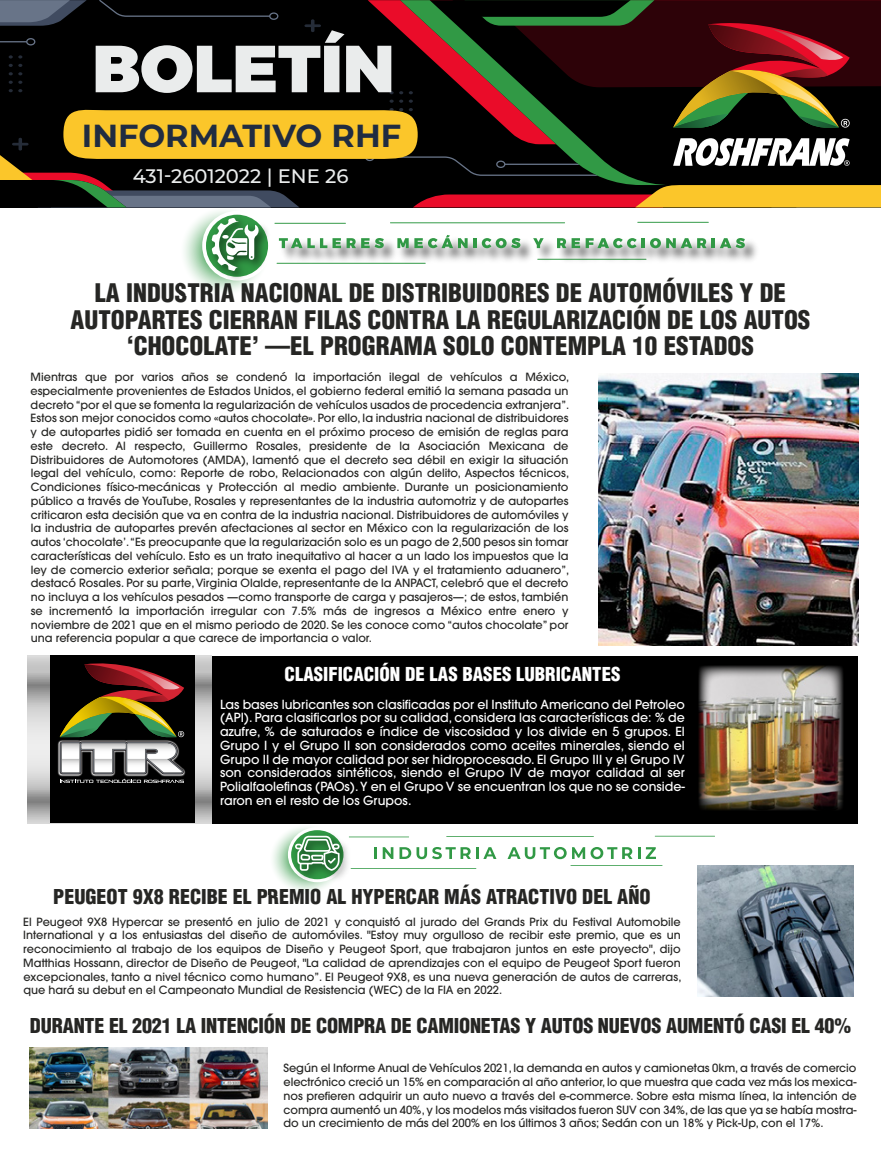
<style>
.page{position:relative;width:881px;height:1150px;background:#fff}
.page>*{position:absolute;margin:0;border:0;box-sizing:border-box;transform-origin:0 0}
.t1{font:900 66.38px "Montserrat";color:#eaecec}
.t2{font:700 31.88px "Montserrat";color:#202c41}
.t3{font:900 condensed 25px/26.2px "Helvetica";color:#262624;text-align:center}
.t4{font:900 condensed 20px "Helvetica";letter-spacing:-.01em;color:#262624}
.t5{font:500 19.5px "Montserrat";color:#eaecec}
.t6{font:900 condensed 18.75px "Helvetica";color:#fff}
.t7{font:500 12.5px/13.8px "Avant Garde";color:#fff;text-align:justify}
.t8{font:500 11.25px/13.8px "Avant Garde";color:#262624;text-align:justify}
</style>
<div class="page">
<div style="left:28px;top:656px;width:829px;height:167px;background:#000"></div>
<svg style="left:28px;top:655px;width:184px;height:168px;background:#c7c7c7"></svg>
<div style="left:50px;top:655px;width:145px;height:168px;background:#000"></div>
<img style="left:57px;top:733px;width:129px;height:43px">
<svg style="left:60px;top:663px;width:124px;height:120px"></svg>
<img style="left:598px;top:373px;width:259px;height:272px">
<img style="left:30px;top:1047px;width:238px;height:81px">
<img style="left:697px;top:865px;width:156px;height:131px">
<img style="left:698px;top:665px;width:145px;height:145px">
<svg style="left:0;top:0;width:880px;height:207px;background:#3f2c15"></svg>
<svg style="left:179px;top:206px;width:90px;height:89px"></svg>
<hr style="left:390px;top:222px;width:175px;height:1px;background:#319945">
<hr style="left:274px;top:223px;width:72px;height:1px;background:#319945">
<hr style="left:637px;top:222px;width:71px;height:1px;background:#319945">
<img style="left:204px;top:211px;width:65px;height:74px">
<svg style="left:211px;top:218px;width:48px;height:53px"></svg>
<img style="left:276px;top:238px;width:481px;height:26px">
<svg style="left:279px;top:238px;width:104px;height:10px"></svg>
<svg style="left:397px;top:238px;width:11px;height:10px"></svg>
<svg style="left:414px;top:235px;width:53px;height:13px"></svg>
<svg style="left:473px;top:238px;width:47px;height:10px"></svg>
<svg style="left:533px;top:238px;width:10px;height:10px"></svg>
<svg style="left:557px;top:238px;width:103px;height:10px"></svg>
<svg style="left:666px;top:238px;width:78px;height:10px"></svg>
<svg style="left:374px;top:847px;width:2px;height:12px"></svg>
<svg style="left:382px;top:847px;width:11px;height:12px"></svg>
<svg style="left:399px;top:847px;width:71px;height:12px"></svg>
<svg style="left:476px;top:847px;width:20px;height:12px"></svg>
<svg style="left:507px;top:847px;width:59px;height:12px"></svg>
<svg style="left:572px;top:847px;width:83px;height:12px"></svg>
<svg style="left:269px;top:823px;width:75px;height:71px"></svg>
<hr style="left:446px;top:836px;width:147px;height:1px;background:#319945">
<hr style="left:350px;top:868px;width:126px;height:1px;background:#319945">
<hr style="left:570px;top:865px;width:92px;height:1px;background:#319945">
<hr style="left:349px;top:836px;width:60px;height:1px;background:#319945">
<hr style="left:654px;top:835px;width:60px;height:1px;background:#319945">
<img style="left:287px;top:828px;width:66px;height:57px">
<svg style="left:295px;top:835px;width:44px;height:35px"></svg>
<h1 class="t1" style="left:92px;top:13px;width:304px">BOLETÍN</h1>
<h2 class="t2" style="left:82px;top:112px;width:320px">INFORMATIVO RHF</h2>
<h3 class="t5" style="left:133px;top:163px;width:217px">431-26012022 | ENE 26</h3>
<h3 class="t3" style="left:70px;top:280px;width:741px">LA INDUSTRIA NACIONAL DE DISTRIBUIDORES DE AUTOMÓVILES Y DE<br>AUTOPARTES CIERRAN FILAS CONTRA LA REGULARIZACIÓN DE LOS AUTOS ‘CHOCOLATE’ —EL PROGRAMA SOLO CONTEMPLA 10 ESTADOS</h3>
<p class="t8" style="left:31px;top:370px;width:540px">Mientras que por varios años se condenó la importación ilegal de vehículos a México, especialmente provenientes de Estados Unidos, el gobierno federal emitió la semana pasada un decreto “por el que se fomenta la regularización de vehículos usados de procedencia extranjera”.<br>Estos son mejor conocidos como «autos chocolate». Por ello, la industria nacional de distribuidores y de autopartes pidió ser tomada en cuenta en el próximo proceso de emisión de reglas para este decreto. Al respecto, Guillermo Rosales, presidente de la Asociación Mexicana de Distribuidores de Automotores (AMDA), lamentó que el decreto sea débil en exigir la situación legal del vehículo, como: Reporte de robo, Relacionados con algún delito, Aspectos técnicos, Condiciones físico-mecánicas y Protección al medio ambiente. Durante un posicionamiento público a través de YouTube, Rosales y representantes de la industria automotriz y de autopartes criticaron esta decisión que va en contra de la industria nacional. Distribuidores de automóviles y la industria de autopartes prevén afectaciones al sector en México con la regularización de los autos ‘chocolate’. “Es preocupante que la regularización solo es un pago de 2,500 pesos sin tomar características del vehículo. Esto es un trato inequitativo al hacer a un lado los impuestos que la ley de comercio exterior señala; porque se exenta el pago del IVA y el tratamiento aduanero”, destacó Rosales. Por su parte, Virginia Olalde, representante de la ANPACT, celebró que el decreto no incluya a los vehículos pesados —como transporte de carga y pasajeros—; de estos, también se incrementó la importación irregular con 7.5% más de ingresos a México entre enero y noviembre de 2021 que en el mismo periodo de 2020. Se les conoce como “autos chocolate” por una referencia popular a que carece de importancia o valor.</p>
<h3 class="t6" style="left:284px;top:662px;width:337px">CLASIFICACIÓN DE LAS BASES LUBRICANTES</h3>
<p class="t7" style="left:220px;top:697px;width:466px">Las bases lubricantes son clasificadas por el Instituto Americano del Petroleo (API). Para clasificarlos por su calidad, considera las características de: % de azufre, % de saturados e índice de viscosidad y los divide en 5 grupos. El Grupo I y el Grupo II son considerados como aceites minerales, siendo el Grupo II de mayor calidad por ser hidroprocesado. El Grupo III y el Grupo IV son considerados sintéticos, siendo el Grupo IV de mayor calidad al ser Polialfaolefinas (PAOs). Y en el Grupo V se encuentran los que no se conside&shy;raron en el resto de los Grupos.</p>
<h3 class="t4" style="left:53px;top:884px;width:598px">PEUGEOT 9X8 RECIBE EL PREMIO AL HYPERCAR MÁS ATRACTIVO DEL AÑO</h3>
<p class="t8" style="left:23px;top:914px;width:659px">El Peugeot 9X8 Hypercar se presentó en julio de 2021 y conquistó al jurado del Grands Prix du Festival Automobile International y a los entusiastas del diseño de automóviles. "Estoy muy orgulloso de recibir este premio, que es un reconocimiento al trabajo de los equipos de Diseño y Peugeot Sport, que trabajaron juntos en este proyecto", dijo Matthias Hossann, director de Diseño de Peugeot, "La calidad de aprendizajes con el equipo de Peugeot Sport fueron excepcionales, tanto a nivel técnico como humano”. El Peugeot 9X8, es una nueva generación de autos de carreras, que hará su debut en el Campeonato Mundial de Resistencia (WEC) de la FIA en 2022.</p>
<h3 class="t4" style="left:30px;top:1012px;width:822px">DURANTE EL 2021 LA INTENCIÓN DE COMPRA DE CAMIONETAS Y AUTOS NUEVOS AUMENTÓ CASI EL 40%</h3>
<p class="t8" style="left:283px;top:1061px;width:574px">Según el Informe Anual de Vehículos 2021, la demanda en autos y camionetas 0km, a través de comercio electrónico creció un 15% en comparación al año anterior, lo que muestra que cada vez más los mexica&shy;nos prefieren adquirir un auto nuevo a través del e-commerce. Sobre esta misma línea, la intención de compra aumentó un 40%, y los modelos más visitados fueron SUV con 34%, de las que ya se había mostra&shy;do un crecimiento de más del 200% en los últimos 3 años; Sedán con un 18% y Pick-Up, con el 17%.</p>
</div>
